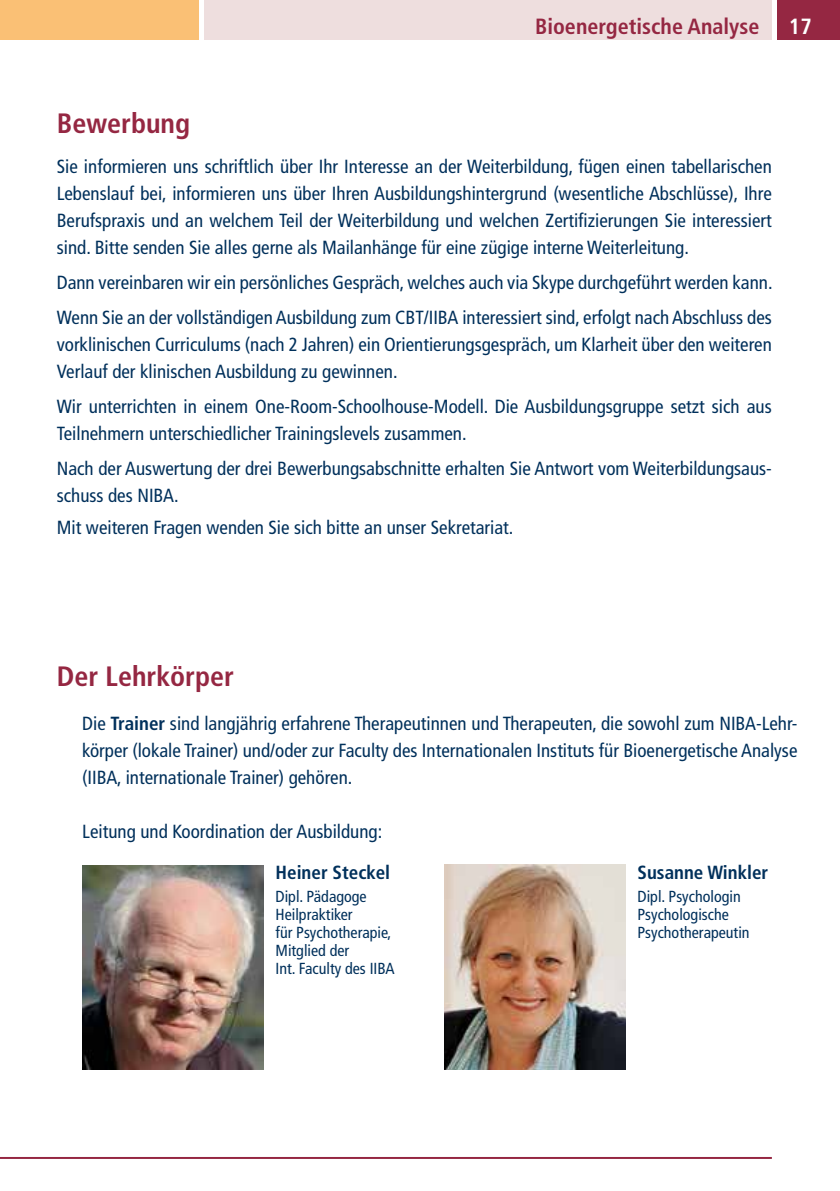
<style>
.page{position:relative;width:840px;height:1191px;background:#fff}
.page>*{position:absolute;margin:0;border:0;box-sizing:border-box;transform-origin:0 0}
.t1{font:700 condensed 28px "Frutiger LT Std";color:#952742}
.t2{font:700 condensed 22px "Frutiger LT Std";color:#952742}
.t3{font:700 condensed 22px "Frutiger LT Std";color:#fff}
.t4{font:condensed 19px/27px "Frutiger LT Std";color:#00305b}
.t5{font:700 condensed 19px "Frutiger LT Std";color:#00305b}
.t6{font:condensed 16px/18px "Frutiger LT Std";color:#00305b}
.s1{font-weight:700}
</style>
<div class="page">
<div style="left:0;top:0;width:198px;height:40px;background:#fac075"></div>
<div style="left:204px;top:0;width:567px;height:40px;background:#eedede"></div>
<div style="left:777px;top:0;width:62px;height:40px;background:#952742"></div>
<hr style="left:0;top:1157px;width:771px;height:2px;background:#952742">
<img style="left:82px;top:865px;width:182px;height:204px">
<img style="left:444px;top:865px;width:181px;height:204px">
<p class="t2" style="left:535px;top:13px;width:225px">Bioenergetische Analyse</p>
<p class="t3" style="left:788px;top:13px;width:24px">17</p>
<h1 class="t1" style="left:57px;top:107px;width:135px">Bewerbung</h1>
<p class="t4" style="left:57px;top:153px;width:716px;text-align:justify">Sie informieren uns schriftlich über Ihr Interesse an der Weiterbildung, fügen einen tabellarischen Lebenslauf bei, informieren uns über Ihren Ausbildungshintergrund (wesentliche Abschlüsse), Ihre Berufspraxis und an welchem Teil der Weiterbildung und welchen Zertifizierungen Sie interessiert sind. Bitte senden Sie alles gerne als Mailanhänge für eine zügige interne Weiterleitung.</p>
<p class="t4" style="left:57px;top:265px;width:717px;line-height:35px">Dann vereinbaren wir ein persönliches Gespräch, welches auch via Skype durchgeführt werden kann.<br>Wenn Sie an der vollständigen Ausbildung zum CBT/IIBA interessiert sind, erfolgt nach Abschluss des</p>
<p class="t4" style="left:57px;top:331px;width:716px">vorklinischen Curriculums (nach 2 Jahren) ein Orientierungsgespräch, um Klarheit über den weiteren<br>Verlauf der klinischen Ausbildung zu gewinnen.</p>
<p class="t4" style="left:57px;top:393px;width:716px">Wir unterrichten in einem One-Room-Schoolhouse-Modell. Die Ausbildungsgruppe setzt sich aus<br>Teilnehmern unterschiedlicher Trainingslevels zusammen.</p>
<p class="t4" style="left:57px;top:455px;width:716px">Nach der Auswertung der drei Bewerbungsabschnitte erhalten Sie Antwort vom Weiterbildungsaus&shy;schuss des NIBA.</p>
<p class="t4" style="left:57px;top:514px;width:458px">Mit weiteren Fragen wenden Sie sich bitte an unser Sekretariat.</p>
<h1 class="t1" style="left:57px;top:659px;width:179px">Der Lehrkörper</h1>
<p class="t4" style="left:82px;top:710px;width:716px;text-align:justify">Die <span class="s1">Trainer</span> sind langjährig erfahrene Therapeutinnen und Therapeuten, die sowohl zum NIBA-Lehr&shy;körper (lokale Trainer) und/oder zur Faculty des Internationalen Instituts für Bioenergetische Analyse (IIBA, internationale Trainer) gehören.</p>
<p class="t4" style="left:82px;top:818px;width:301px">Leitung und Koordination der Ausbildung:</p>
<p class="t5" style="left:275px;top:861px;width:116px">Heiner Steckel</p>
<p class="t5" style="left:637px;top:861px;width:132px">Susanne Winkler</p>
<p class="t6" style="left:275px;top:888px;width:120px">Dipl. Pädagoge<br>Heilpraktiker<br>für Psychotherapie,<br>Mitglied der<br>Int. Faculty des IIBA</p>
<p class="t6" style="left:637px;top:888px;width:113px">Dipl. Psychologin<br>Psychologische<br>Psychotherapeutin</p>
</div>
